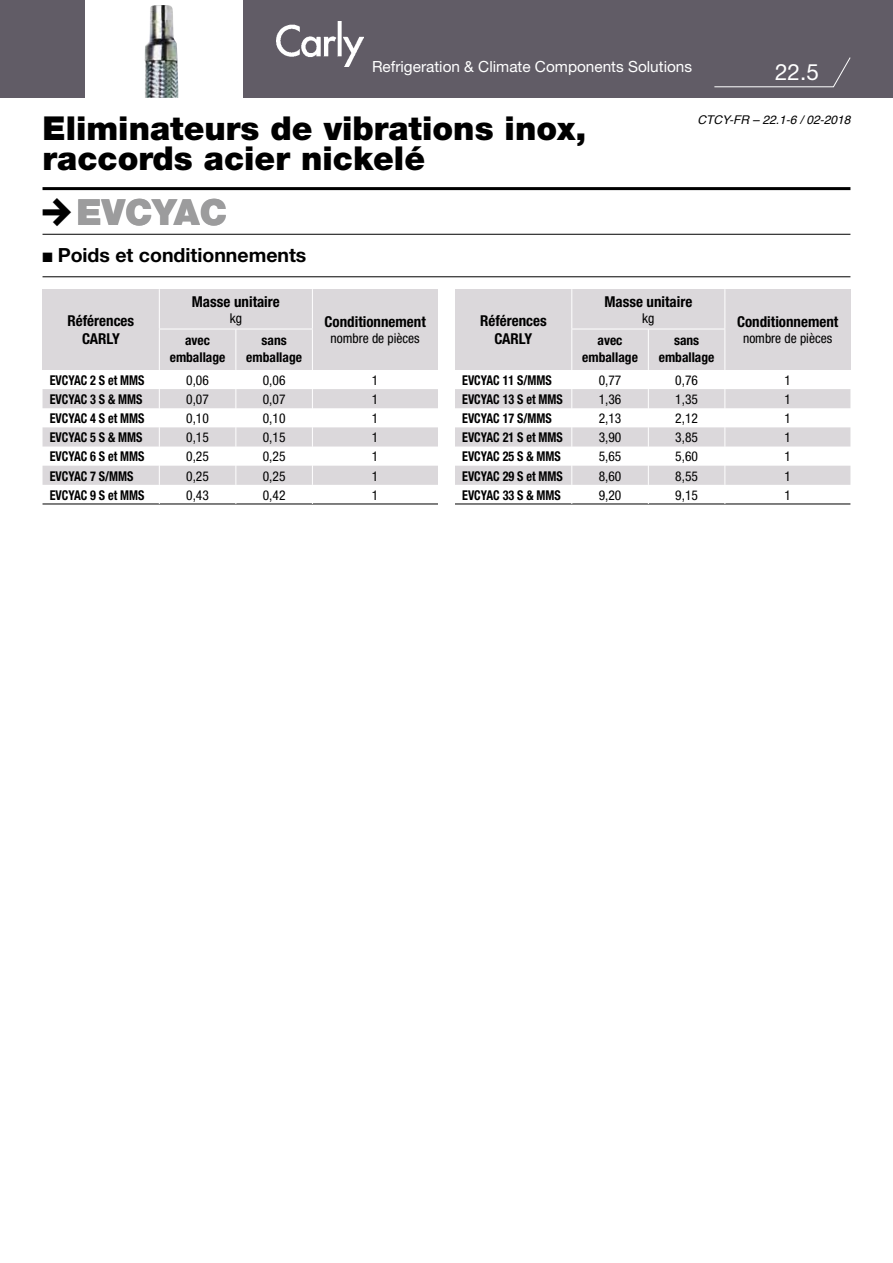
<style>
.page{position:relative;width:893px;height:1263px;background:#fff}
.page>*{position:absolute;margin:0;border:0;box-sizing:border-box;transform-origin:0 0}
.t1{font:900 36px "Helvetica Neue";color:#9c9c9d}
.t2{font:900 33px/30px "Helvetica Neue";color:#000}
.t3{font:22.5px "Helvetica Neue";color:#fff}
.t4{font:700 19.5px "Helvetica Neue";color:#000}
.t5{font:15.3px "Helvetica Neue";color:#fff}
.t6{font:700 condensed 15px/18px "Helvetica Neue";color:#000;text-align:center}
.t7{font:700 condensed 13.5px "Helvetica Neue";color:#000;scale:.9 1}
.t8{font:condensed 13.5px "Helvetica Neue";color:#000}
.t9{font:700 condensed 13.5px/16.2px "Helvetica Neue";color:#000;text-align:center}
.t10{font:italic 12px "Helvetica";color:#000}
</style>
<div class="page">
<div style="left:0;top:0;width:893px;height:98px;background:#615c66"></div>
<div style="left:43px;top:289px;width:395px;height:81px;background:#dbd8db"></div>
<hr style="left:43px;top:504px;width:395px;height:1px;background:#000">
<hr style="left:455px;top:504px;width:395px;height:1px;background:#000">
<div style="left:455px;top:289px;width:395px;height:81px;background:#dbd8db"></div>
<hr style="left:43px;top:187px;width:807px;height:3px;background:#000">
<hr style="left:43px;top:234px;width:807px;height:1px;background:#000">
<hr style="left:43px;top:276px;width:807px;height:1px;background:#000">
<div style="left:85px;top:0;width:157px;height:100px;background:#fff"></div>
<img style="left:276px;top:21px;width:88px;height:45px">
<svg style="left:714px;top:57px;width:137px;height:31px"></svg>
<img style="left:144px;top:5px;width:34px;height:93px">
<svg style="left:43px;top:389px;width:395px;height:115px"></svg>
<svg style="left:455px;top:389px;width:395px;height:115px"></svg>
<hr style="left:159px;top:289px;width:1px;height:40px;background:#fff">
<hr style="left:312px;top:289px;width:1px;height:40px;background:#fff">
<hr style="left:159px;top:329px;width:77px;height:1px;background:#fff">
<hr style="left:236px;top:329px;width:77px;height:1px;background:#fff">
<hr style="left:159px;top:329px;width:1px;height:41px;background:#fff">
<hr style="left:235px;top:329px;width:1px;height:41px;background:#fff">
<hr style="left:312px;top:329px;width:1px;height:41px;background:#fff">
<hr style="left:571px;top:289px;width:1px;height:40px;background:#fff">
<hr style="left:724px;top:289px;width:1px;height:40px;background:#fff">
<hr style="left:571px;top:329px;width:77px;height:1px;background:#fff">
<hr style="left:648px;top:329px;width:77px;height:1px;background:#fff">
<hr style="left:571px;top:329px;width:1px;height:41px;background:#fff">
<hr style="left:648px;top:329px;width:1px;height:41px;background:#fff">
<hr style="left:724px;top:329px;width:1px;height:41px;background:#fff">
<p class="t5" style="left:372px;top:57px;width:322px">Refrigeration &amp; Climate Components Solutions</p>
<h3 class="t3" style="left:775px;top:58px;width:45px">22.5</h3>
<h2 class="t2" style="left:43px;top:113px;width:546px">Eliminateurs de vibrations inox, raccords acier nickelé</h2>
<p class="t10" style="left:697px;top:110px;width:154px">CTCY-FR – 22.1-6 / 02-2018</p>
<h1 class="t1" style="left:77px;top:190px;width:152px">EVCYAC</h1>
<h3 class="t4" style="left:43px;top:243px;width:265px">■ Poids et conditionnements</h3>
<p class="t6" style="left:68px;top:312px;width:68px">Références<br>CARLY</p>
<p class="t6" style="left:192px;top:292px;width:89px">Masse unitaire</p>
<p class="t8" style="left:230px;top:310px;width:14px">kg</p>
<p class="t6" style="left:325px;top:313px;width:103px">Conditionnement</p>
<p class="t9" style="left:185px;top:332px;width:26px">avec</p>
<p class="t8" style="left:331px;top:331px;width:91px">nombre de pièces</p>
<p class="t9" style="left:170px;top:349px;width:57px">emballage</p>
<p class="t9" style="left:246px;top:332px;width:57px">sans emballage</p>
<p class="t7" style="left:50px;top:372px;width:107px">EVCYAC 2 S et MMS</p>
<p class="t8" style="left:186px;top:372px;width:24px">0,06</p>
<p class="t8" style="left:263px;top:372px;width:24px">0,06</p>
<p class="t8" style="left:372px;top:372px;width:8px">1</p>
<p class="t7" style="left:50px;top:391px;width:105px">EVCYAC 3 S &amp; MMS</p>
<p class="t8" style="left:186px;top:391px;width:24px">0,07</p>
<p class="t8" style="left:263px;top:391px;width:24px">0,07</p>
<p class="t8" style="left:372px;top:391px;width:8px">1</p>
<p class="t7" style="left:50px;top:410px;width:107px">EVCYAC 4 S et MMS</p>
<p class="t8" style="left:186px;top:411px;width:24px">0,10</p>
<p class="t8" style="left:263px;top:411px;width:24px">0,10</p>
<p class="t8" style="left:372px;top:411px;width:8px">1</p>
<p class="t7" style="left:50px;top:429px;width:105px">EVCYAC 5 S &amp; MMS</p>
<p class="t8" style="left:186px;top:430px;width:24px">0,15</p>
<p class="t8" style="left:263px;top:430px;width:24px">0,15</p>
<p class="t8" style="left:372px;top:430px;width:8px">1</p>
<p class="t7" style="left:50px;top:448px;width:107px">EVCYAC 6 S et MMS</p>
<p class="t8" style="left:186px;top:449px;width:24px">0,25</p>
<p class="t8" style="left:263px;top:449px;width:24px">0,25</p>
<p class="t8" style="left:372px;top:449px;width:8px">1</p>
<p class="t7" style="left:50px;top:467px;width:95px">EVCYAC 7 S/MMS</p>
<p class="t8" style="left:186px;top:468px;width:24px">0,25</p>
<p class="t8" style="left:263px;top:468px;width:24px">0,25</p>
<p class="t8" style="left:372px;top:468px;width:8px">1</p>
<p class="t7" style="left:50px;top:487px;width:107px">EVCYAC 9 S et MMS</p>
<p class="t8" style="left:186px;top:487px;width:24px">0,43</p>
<p class="t8" style="left:263px;top:487px;width:24px">0,42</p>
<p class="t8" style="left:372px;top:487px;width:8px">1</p>
<p class="t6" style="left:480px;top:312px;width:68px">Références<br>CARLY</p>
<p class="t6" style="left:604px;top:292px;width:89px">Masse unitaire</p>
<p class="t8" style="left:642px;top:310px;width:14px">kg</p>
<p class="t6" style="left:737px;top:313px;width:103px">Conditionnement</p>
<p class="t9" style="left:598px;top:332px;width:26px">avec</p>
<p class="t8" style="left:743px;top:331px;width:91px">nombre de pièces</p>
<p class="t9" style="left:582px;top:349px;width:57px">emballage</p>
<p class="t9" style="left:659px;top:332px;width:57px">sans emballage</p>
<p class="t7" style="left:462px;top:372px;width:101px">EVCYAC 11 S/MMS</p>
<p class="t8" style="left:599px;top:372px;width:24px">0,77</p>
<p class="t8" style="left:675px;top:372px;width:24px">0,76</p>
<p class="t8" style="left:784px;top:372px;width:8px">1</p>
<p class="t7" style="left:462px;top:391px;width:113px">EVCYAC 13 S et MMS</p>
<p class="t8" style="left:599px;top:391px;width:24px">1,36</p>
<p class="t8" style="left:675px;top:391px;width:24px">1,35</p>
<p class="t8" style="left:784px;top:391px;width:8px">1</p>
<p class="t7" style="left:462px;top:410px;width:101px">EVCYAC 17 S/MMS</p>
<p class="t8" style="left:599px;top:411px;width:24px">2,13</p>
<p class="t8" style="left:675px;top:411px;width:24px">2,12</p>
<p class="t8" style="left:784px;top:411px;width:8px">1</p>
<p class="t7" style="left:462px;top:429px;width:113px">EVCYAC 21 S et MMS</p>
<p class="t8" style="left:599px;top:430px;width:24px">3,90</p>
<p class="t8" style="left:675px;top:430px;width:24px">3,85</p>
<p class="t8" style="left:784px;top:430px;width:8px">1</p>
<p class="t7" style="left:462px;top:448px;width:111px">EVCYAC 25 S &amp; MMS</p>
<p class="t8" style="left:599px;top:449px;width:24px">5,65</p>
<p class="t8" style="left:675px;top:449px;width:24px">5,60</p>
<p class="t8" style="left:784px;top:449px;width:8px">1</p>
<p class="t7" style="left:462px;top:467px;width:113px">EVCYAC 29 S et MMS</p>
<p class="t8" style="left:599px;top:468px;width:24px">8,60</p>
<p class="t8" style="left:675px;top:468px;width:24px">8,55</p>
<p class="t8" style="left:784px;top:468px;width:8px">1</p>
<p class="t7" style="left:462px;top:487px;width:111px">EVCYAC 33 S &amp; MMS</p>
<p class="t8" style="left:599px;top:487px;width:24px">9,20</p>
<p class="t8" style="left:675px;top:487px;width:24px">9,15</p>
<p class="t8" style="left:784px;top:487px;width:8px">1</p>
</div>
